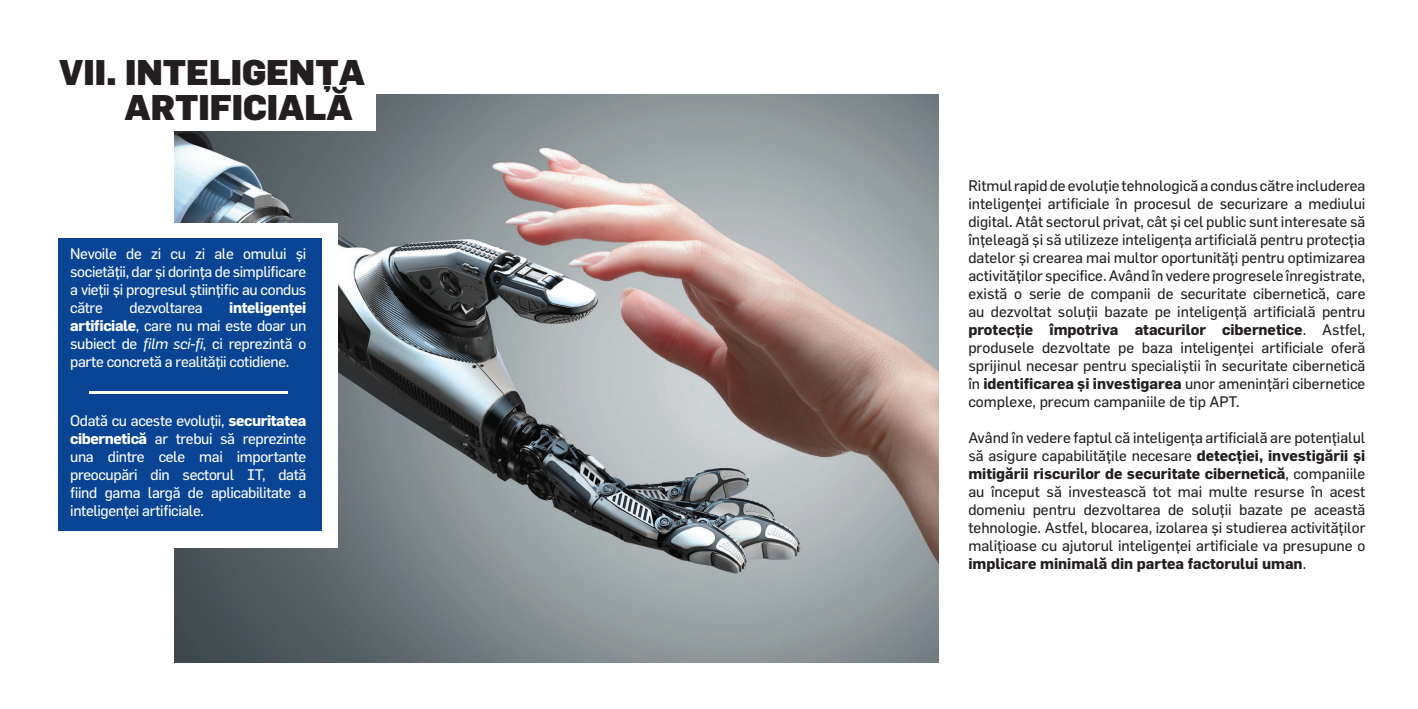
<style>
.page{position:relative;width:1418px;height:709px;background:#fff}
.page>*{position:absolute;margin:0;border:0;box-sizing:border-box;transform-origin:0 0}
.t1{font:900 35px "Flama";color:#231f20}
.t2{font:15px/18px "Flama Basic";color:#231f20;text-align:justify}
.t3{font:15px/18px "Flama Basic";letter-spacing:-.025em;color:#fff;text-align:justify}
.s1{font-family:"Flama";font-weight:700}
.s2{font-style:italic}
</style>
<div class="page">
<img style="left:174px;top:95px;width:764px;height:568px">
<div style="left:45px;top:223px;width:292px;height:324px;background:#fff"></div>
<div style="left:58px;top:238px;width:263px;height:293px;background:#094594"></div>
<div style="left:162px;top:75px;width:214px;height:55px;background:#fff"></div>
<hr style="left:89px;top:391px;width:199px;height:2px;background:#fff">
<p class="t1" style="left:59px;top:50px;width:307px">VII. INTELIGENȚA</p>
<p class="t1" style="left:124px;top:85px;width:230px">ARTIFICIALĂ</p>
<p class="t3" style="left:70px;top:245px;width:237px">Nevoile de zi cu zi ale omului și societății, dar și dorința de simplificare a vieții și progresul științific au condus către</p>
<p class="t3" style="left:70px;top:299px;width:238px;text-indent:159px"><span class="s1">inteligenței artificiale</span>, care nu mai este doar un subiect de <span class="s2">film sci-fi</span>, ci reprezintă o parte concretă a realității cotidiene.</p>
<p class="t3" style="left:129px;top:299px;width:75px">dezvoltarea</p>
<p class="t3" style="left:70px;top:411px;width:238px">Odată cu aceste evoluții, <span class="s1">securitatea cibernetică</span> ar trebui să reprezinte una dintre cele mai importante preocupări din sectorul IT, dată fiind gama largă de aplicabilitate a inteligenței artificiale.</p>
<p class="t2" style="left:968px;top:176px;width:398px">Ritmul rapid de evoluție tehnologică a condus către includerea inteligenței artificiale în procesul de securizare a mediului digital. Atât sectorul privat, cât și cel public sunt interesate să înțeleagă și să utilizeze inteligența artificială pentru protecția datelor și crearea mai multor oportunități pentru optimizarea activităților specifice. Având în vedere progresele înregistrate, există o serie de companii de securitate cibernetică, care au dezvoltat soluții bazate pe inteligență artificială pentru <span class="s1">protecție împotriva atacurilor cibernetice</span>. Astfel, produsele dezvoltate pe baza inteligenței artificiale oferă sprijinul necesar pentru specialiștii în securitate cibernetică în <span class="s1">identificarea și investigarea</span> unor amenințări cibernetice complexe, precum campaniile de tip APT.</p>
<p class="t2" style="left:968px;top:428px;width:398px">Având în vedere faptul că inteligența artificială are potențialul să asigure capabilitățile necesare <span class="s1">detecției, investigării și mitigării riscurilor de securitate cibernetică</span>, companiile au început să investească tot mai multe resurse în acest domeniu pentru dezvoltarea de soluții bazate pe această tehnologie. Astfel, blocarea, izolarea și studierea activităților malițioase cu ajutorul inteligenței artificiale va presupune o <span class="s1">implicare minimală din partea factorului uman</span>.</p>
</div>
